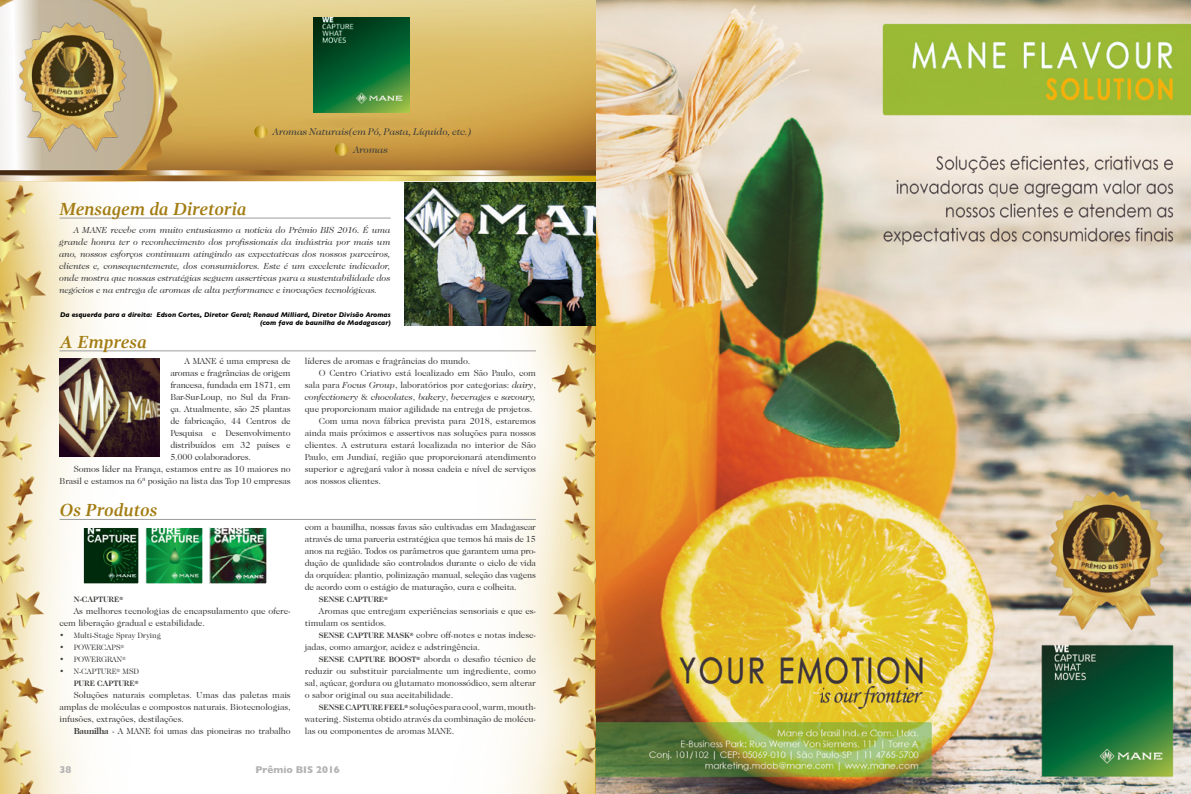
<style>
.page{position:relative;width:1191px;height:794px;background:#fff}
.page>*{position:absolute;margin:0;border:0;box-sizing:border-box;transform-origin:0 0}
.t1{font:italic 700 18px "Gandhi Serif";color:#a37c12}
.t2{font:italic 10px/17.6px "ITC Caslon 224";letter-spacing:-.01em;color:#3c3c3b;text-align:center}
.t3{font:700 10px "Gill Sans";color:#b3b2b2}
.t4{font:9px/12px "Caslon 224 IT Cby BT";letter-spacing:-.01em;color:#3c3c3b}
.t5{font:italic 9px/12px "ITC Caslon 224";letter-spacing:-.01em;color:#3c3c3b;text-align:justify}
.t6{font:8px/12px "Caslon 224 IT Cby BT";letter-spacing:-.01em;color:#3c3c3b;text-align:right}
.t7{font:700 8px "ITC Caslon 224";letter-spacing:-.01em;color:#3c3c3b}
.t8{font:italic 700 7px/8.4px "Gill Sans";color:#000;text-align:right}
.s1{font-family:"ITC Caslon 224";font-style:italic}
.s2{font-family:"Caslon 224 IT Cby BT";font-style:normal}
.s3{font-family:"ITC Caslon 224";font-weight:700}
.s4{font-family:"ITC Caslon 224";font-weight:700;font-size:8px}
</style>
<div class="page">
<img style="left:0;top:0;width:1191px;height:794px">
<hr style="left:60px;top:218px;width:331px;height:1px;background:#9d9d9c">
<img style="left:405px;top:182px;width:190px;height:143px">
<img style="left:60px;top:358px;width:99px;height:98px">
<hr style="left:60px;top:351px;width:476px;height:1px;background:#9d9d9c">
<hr style="left:60px;top:519px;width:476px;height:1px;background:#9d9d9c">
<img style="left:211px;top:529px;width:54px;height:53px">
<div style="left:209px;top:527px;width:58px;height:57px;border:1px solid #fff"></div>
<img style="left:85px;top:529px;width:52px;height:53px">
<div style="left:83px;top:527px;width:56px;height:57px;border:1px solid #fff"></div>
<img style="left:147px;top:529px;width:54px;height:53px">
<div style="left:145px;top:527px;width:58px;height:57px;border:1px solid #fff"></div>
<img style="left:314px;top:17px;width:95px;height:95px">
<div style="left:297px;top:116px;width:129px;height:13px;background:#d1a950;border-radius:50%"></div>
<svg style="left:254px;top:125px;width:13px;height:13px"></svg>
<svg style="left:335px;top:143px;width:13px;height:13px"></svg>
<svg style="left:254px;top:125px;width:13px;height:13px"></svg>
<svg style="left:335px;top:143px;width:13px;height:13px"></svg>
<img style="left:11px;top:1px;width:124px;height:172px">
<p class="t2" style="left:273px;top:123px;width:201px">Aromas Naturais(em Pó, Pasta, Líquido, etc.)<br>Aromas</p>
<p class="t1" style="left:60px;top:199px;width:189px">Mensagem da Diretoria</p>
<p class="t5" style="left:60px;top:224px;width:333px;text-indent:14px">A MANE recebe com muito entusiasmo a notícia do Prêmio BIS 2016. É uma grande honra ter o reconhecimento dos profissionais da indústria por mais um ano, nossos esforços continuam atingindo as expectativas dos nossos parceiros, clientes e, consequentemente, dos consumidores. Este é um excelente indicador, onde mostra que nossas estratégias seguem assertivas para a sustentabilidade dos negócios e na entrega de aromas de alta performance e inovações tecnológicas.</p>
<p class="t8" style="left:60px;top:310px;width:332px">Da esquerda para a direita: Edson Cortes, Diretor Geral; Renaud Milliard, Diretor Divisão Aromas (com fava de baunilha de Madagascar)</p>
<p class="t1" style="left:60px;top:331px;width:89px">A Empresa</p>
<p class="t4" style="left:184px;top:354px;width:108px">A MANE é uma empresa de</p>
<p class="t4" style="left:170px;top:366px;width:122px">aromas e fragrâncias de origem</p>
<p class="t4" style="left:170px;top:378px;width:122px">francesa, fundada em 1871, em</p>
<p class="t4" style="left:170px;top:390px;width:122px">Bar-Sur-Loup, no Sul da Fran-</p>
<p class="t4" style="left:170px;top:402px;width:122px">ça. Atualmente, são 25 plantas</p>
<p class="t4" style="left:170px;top:414px;width:122px">de fabricação, 44 Centros de</p>
<p class="t4" style="left:170px;top:426px;width:122px">Pesquisa e Desenvolvimento</p>
<p class="t4" style="left:170px;top:438px;width:122px">distribuídos em 32 países e</p>
<p class="t4" style="left:170px;top:450px;width:82px">5.000 colaboradores.</p>
<p class="t4" style="left:74px;top:462px;width:218px">Somos líder na França, estamos entre as 10 maiores no</p>
<p class="t4" style="left:60px;top:474px;width:233px">Brasil e estamos na 6ª posição na lista das Top 10 empresas</p>
<p class="t4" style="left:305px;top:354px;width:167px">líderes de aromas e fragrâncias do mundo.</p>
<p class="t4" style="left:319px;top:366px;width:218px">O Centro Criativo está localizado em São Paulo, com</p>
<p class="t4" style="left:305px;top:378px;width:233px">sala para <span class="s1">Focus Group</span>, laboratórios por categorias: <span class="s1">dairy</span>,</p>
<p class="t5" style="left:305px;top:390px;width:233px">confectionery <span class="s2">&amp;</span> chocolates<span class="s2">,</span> bakery<span class="s2">,</span> beverages <span class="s2">e</span> savoury,</p>
<p class="t4" style="left:305px;top:402px;width:229px">que proporcionam maior agilidade na entrega de projetos.</p>
<p class="t4" style="left:319px;top:414px;width:218px">Com uma nova fábrica prevista para 2018, estaremos</p>
<p class="t4" style="left:305px;top:426px;width:233px">ainda mais próximos e assertivos nas soluções para nossos</p>
<p class="t4" style="left:305px;top:438px;width:233px">clientes. A estrutura estará localizada no interior de São</p>
<p class="t4" style="left:305px;top:450px;width:233px">Paulo, em Jundiaí, região que proporcionará atendimento</p>
<p class="t4" style="left:305px;top:462px;width:233px">superior e agregará valor à nossa cadeia e nível de serviços</p>
<p class="t4" style="left:305px;top:474px;width:78px">aos nossos clientes.</p>
<p class="t1" style="left:60px;top:500px;width:99px">Os Produtos</p>
<p class="t7" style="left:74px;top:595px;width:51px">N-CAPTURE<sup>®</sup></p>
<p class="t4" style="left:60px;top:605px;width:233px;text-indent:14px">As melhores tecnologias de encapsulamento que ofere&shy;cem liberação gradual e estabilidade.</p>
<p class="t6" style="left:60px;top:629px;width:103px">• Multi-Stage Spray Drying</p>
<p class="t6" style="left:60px;top:641px;width:66px">• POWERCAPS<sup>®</sup></p>
<p class="t6" style="left:60px;top:653px;width:68px">• POWERGRAN<sup>®</sup></p>
<p class="t6" style="left:60px;top:665px;width:81px">• N-CAPTURE<sup>®</sup> MSD<br><span class="s3">PURE CAPTURE</span><sup>®</sup></p>
<p class="t4" style="left:74px;top:689px;width:218px">Soluções naturais completas. Umas das paletas mais</p>
<p class="t4" style="left:60px;top:701px;width:233px">amplas de moléculas e compostos naturais. Biotecnologias,</p>
<p class="t4" style="left:60px;top:713px;width:126px">infusões, extrações, destilações.</p>
<p class="t4" style="left:74px;top:725px;width:218px"><span class="s3">Baunilha</span> - A MANE foi umas das pioneiras no trabalho</p>
<p class="t4" style="left:305px;top:521px;width:233px;text-align:justify">com a baunilha, nossas favas são cultivadas em Madagascar através de uma parceria estratégica que temos há mais de 15 anos na região. Todos os parâmetros que garantem uma pro&shy;dução de qualidade são controlados durante o ciclo de vida da orquídea: plantio, polinização manual, seleção das vagens de acordo com o estágio de maturação, cura e colheita.</p>
<p class="t7" style="left:319px;top:595px;width:70px">SENSE CAPTURE<sup>®</sup></p>
<p class="t4" style="left:319px;top:605px;width:218px">Aromas que entregam experiências sensoriais e que es-</p>
<p class="t4" style="left:305px;top:617px;width:83px">timulam os sentidos.</p>
<p class="t4" style="left:319px;top:629px;width:218px"><span class="s4">SENSE CAPTURE MASK</span><sup>®</sup> cobre off-notes e notas indese-</p>
<p class="t4" style="left:305px;top:641px;width:177px">jadas, como amargor, acidez e adstringência.</p>
<p class="t4" style="left:319px;top:653px;width:218px"><span class="s4">SENSE CAPTURE BOOST</span><sup>®</sup> aborda o desafio técnico de</p>
<p class="t4" style="left:305px;top:665px;width:233px">reduzir ou substituir parcialmente um ingrediente, como</p>
<p class="t4" style="left:305px;top:677px;width:233px">sal, açúcar, gordura ou glutamato monossódico, sem alterar</p>
<p class="t4" style="left:305px;top:689px;width:150px">o sabor original ou sua aceitabilidade.</p>
<p class="t4" style="left:319px;top:701px;width:218px"><span class="s4">SENSE CAPTURE FEEL</span><sup>®</sup> soluções para cool, warm, mouth-</p>
<p class="t4" style="left:305px;top:713px;width:233px">watering. Sistema obtido através da combinação de molécu-</p>
<p class="t4" style="left:305px;top:725px;width:151px">las ou componentes de aromas MANE.</p>
<p class="t3" style="left:60px;top:761px;width:13px">38</p>
<p class="t3" style="left:255px;top:761px;width:86px">Prêmio BIS 2016</p>
</div>
